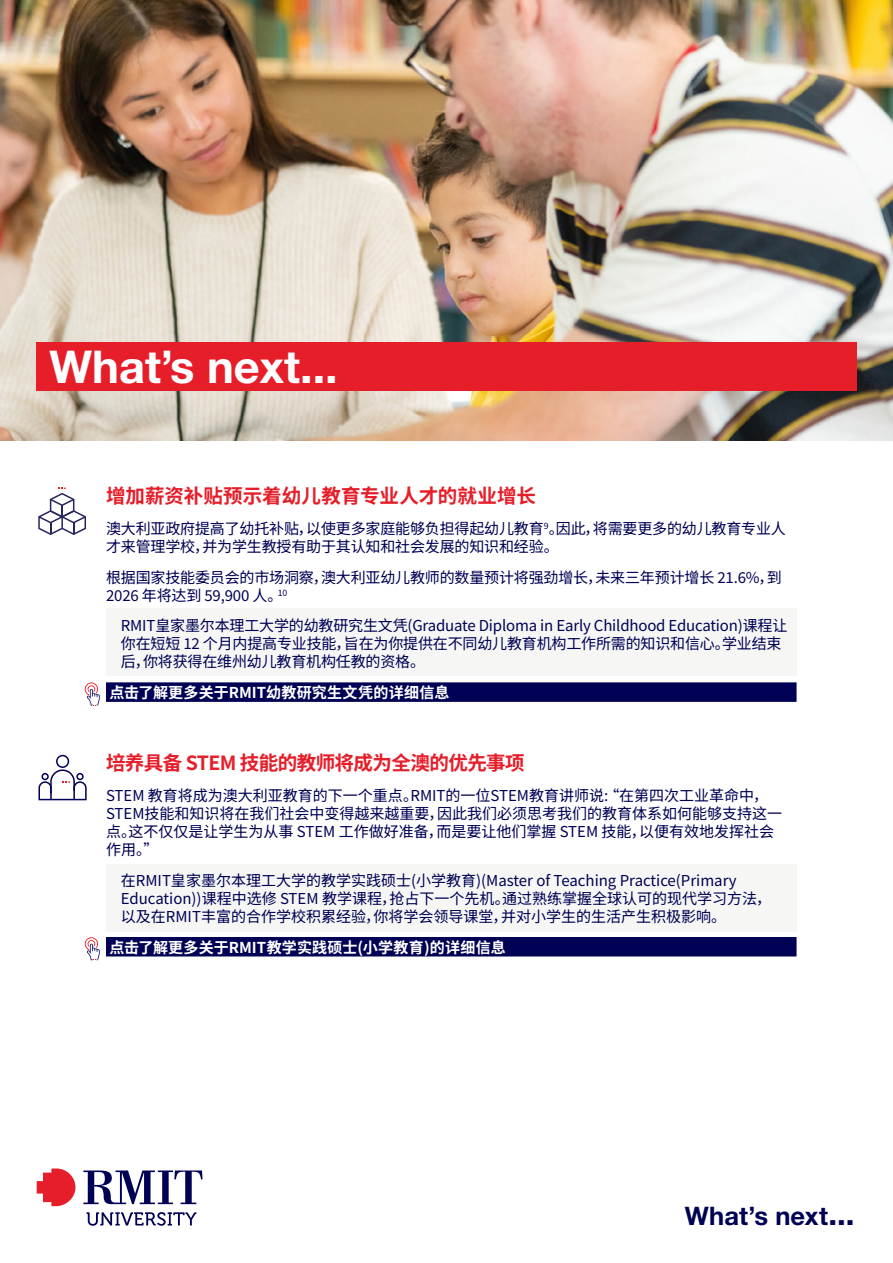
<style>
.page{position:relative;width:893px;height:1263px;background:#fff}
.page>*{position:absolute;margin:0;border:0;box-sizing:border-box;transform-origin:0 0}
.Title-Navy_26{font:700 45.3px "Helvetica Neue LT Pro";color:#fff}
.WCR_Subheader_17-White{font:700 25.5px "Helvetica Neue LT Pro";letter-spacing:.005em;color:#000054}
.WCR_Subheader_17-White-2{font:100 19.5px "Noto Sans SC";letter-spacing:-.015em;color:#e61e2a}
.WCR_Subheader_17-White-3{font:100 15px/18px "Noto Sans SC";letter-spacing:-.01em;color:#000054}
.WCR_Subheader_17-White-4{font:100 15px "Noto Sans SC";letter-spacing:.01em;color:#fff}
.s1{font-size:31.5px}
</style>
<div class="page">
<div style="left:106px;top:864px;width:690px;height:67px;background:#f6f7f5"></div>
<div style="left:106px;top:608px;width:690px;height:68px;background:#f6f7f5"></div>
<img style="left:0;top:0;width:893px;height:441px">
<div style="left:106px;top:682px;width:691px;height:20px;background:#000054"></div>
<div style="left:106px;top:937px;width:691px;height:19px;background:#000054"></div>
<svg style="left:85px;top:682px;width:15px;height:24px"></svg>
<svg style="left:85px;top:937px;width:15px;height:23px"></svg>
<div style="left:36px;top:342px;width:821px;height:49px;background:#e61e2a"></div>
<svg style="left:37px;top:1168px;width:38px;height:38px"></svg>
<svg style="left:83px;top:1170px;width:120px;height:34px"></svg>
<svg style="left:87px;top:1212px;width:109px;height:14px"></svg>
<svg style="left:38px;top:755px;width:49px;height:45px"></svg>
<svg style="left:38px;top:487px;width:48px;height:48px"></svg>
<p class="Title-Navy_26" style="left:50px;top:339px;width:290px">What’s next...</p>
<p class="WCR_Subheader_17-White-2" style="left:106px;top:485px;width:431px">增加薪资补贴预示着幼儿教育专业人才的就业增长</p>
<p class="WCR_Subheader_17-White-3" style="left:106px;top:520px;width:681px">澳大利亚政府提高了幼托补贴，以使更多家庭能够负担得起幼儿教育<sup>9</sup>。因此，将需要更多的幼儿教育专业人才来管理学校，并为学生教授有助于其认知和社会发展的知识和经验。</p>
<p class="WCR_Subheader_17-White-3" style="left:106px;top:568px;width:677px">根据国家技能委员会的市场洞察，澳大利亚幼儿教师的数量预计将强劲增长，未来三年预计增长 21.6%，到<br>2026 年将达到 59,900 人。<sup>10</sup></p>
<p class="WCR_Subheader_17-White-3" style="left:121px;top:617px;width:668px">RMIT皇家墨尔本理工大学的幼教研究生文凭(Graduate Diploma in Early Childhood Education)课程让你在短短 12 个月内提高专业技能，旨在为你提供在不同幼儿教育机构工作所需的知识和信心。学业结束后，你将获得在维州幼儿教育机构任教的资格。</p>
<p class="WCR_Subheader_17-White-4" style="left:109px;top:684px;width:341px">点击了解更多关于RMIT幼教研究生文凭的详细信息</p>
<p class="WCR_Subheader_17-White-2" style="left:106px;top:752px;width:420px">培养具备 STEM 技能的教师将成为全澳的优先事项</p>
<p class="WCR_Subheader_17-White-3" style="left:106px;top:787px;width:678px">STEM 教育将成为澳大利亚教育的下一个重点。RMIT的一位STEM教育讲师说: “在第四次工业革命中，STEM技能和知识将在我们社会中变得越来越重要，因此我们必须思考我们的教育体系如何能够支持这一点。这不仅仅是让学生为从事 STEM 工作做好准备，而是要让他们掌握 STEM 技能，以便有效地发挥社会作用。”</p>
<p class="WCR_Subheader_17-White-3" style="left:121px;top:872px;width:652px">在RMIT皇家墨尔本理工大学的教学实践硕士(小学教育)(Master of Teaching Practice(Primary<br>Education))课程中选修 STEM 教学课程，抢占下一个先机。通过熟练掌握全球认可的现代学习方法，以及在RMIT丰富的合作学校积累经验，你将学会领导课堂，并对小学生的生活产生积极影响。</p>
<p class="WCR_Subheader_17-White-4" style="left:109px;top:939px;width:398px">点击了解更多关于RMIT教学实践硕士(小学教育)的详细信息</p>
<p class="WCR_Subheader_17-White" style="left:685px;top:1200px;width:171px">What’s next<span class="s1">...</span></p>
</div>
